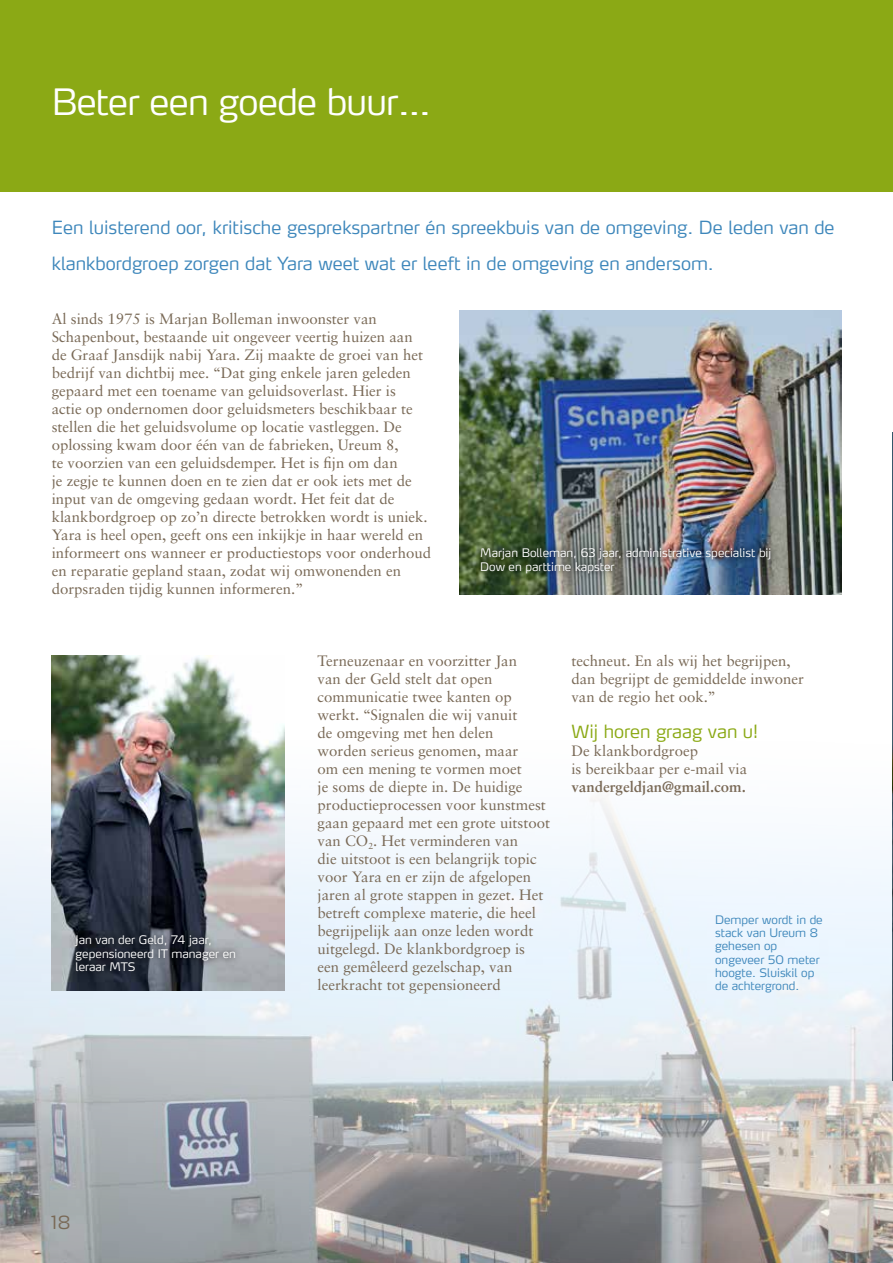
<style>
.page{position:relative;width:893px;height:1263px;background:#fff}
.page>*{position:absolute;margin:0;border:0;box-sizing:border-box;transform-origin:0 0}
.t1{font:300 36px "Max LF";letter-spacing:-.02em;color:#fff}
.t2{font:300 18px/36px "Max LF";color:#3e87bb}
.t3{font:300 18px "Max LF";color:#8ba915}
.t4{font:300 18px "Max LF";color:#796956}
.t5{font:15px/18px "Sabon";color:#796956}
.t6{font:700 15px "Sabon";color:#796956}
.t7{font:300 11.7px/13.4px "Max LF";color:#fff}
.t8{font:300 11.7px/13.4px "Max LF";color:#3e87bb}
</style>
<div class="page">
<img style="left:0;top:740px;width:893px;height:523px">
<div style="left:0;top:0;width:893px;height:191px;background:#8ba915"></div>
<img style="left:52px;top:656px;width:232px;height:334px">
<svg style="left:68px;top:927px;width:175px;height:52px"></svg>
<img style="left:892px;top:432px;width:1px;height:648px">
<img style="left:459px;top:310px;width:382px;height:284px">
<img style="left:473px;top:540px;width:306px;height:40px">
<h1 class="t1" style="left:52px;top:79px;width:381px">Beter een goede buur…</h1>
<p class="t2" style="left:52px;top:209px;width:784px">Een luisterend oor, kritische gesprekspartner én spreekbuis van de omgeving. De leden van de klankbordgroep zorgen dat Yara weet wat er leeft in de omgeving en andersom.</p>
<p class="t5" style="left:52px;top:310px;width:381px">Al sinds 1975 is Marjan Bolleman inwoonster van Schapenbout, bestaande uit ongeveer veertig huizen aan de Graaf Jansdijk nabij Yara. Zij maakte de groei van het bedrijf van dichtbij mee. ‘‘Dat ging enkele jaren geleden gepaard met een toename van geluidsoverlast. Hier is<br>actie op ondernomen door geluidsmeters beschikbaar te stellen die het geluidsvolume op locatie vastleggen. De oplossing kwam door één van de fabrieken, Ureum 8,<br>te voorzien van een geluidsdemper. Het is fijn om dan<br>je zegje te kunnen doen en te zien dat er ook iets met de input van de omgeving gedaan wordt. Het feit dat de klankbordgroep op zo’n directe betrokken wordt is uniek.<br>Yara is heel open, geeft ons een inkijkje in haar wereld en informeert ons wanneer er productiestops voor onderhoud en reparatie gepland staan, zodat wij omwonenden en dorpsraden tijdig kunnen informeren.”</p>
<p class="t7" style="left:480px;top:546px;width:293px">Marjan Bolleman, 63 jaar, administrative specialist bij<br>Dow en parttime kapster</p>
<p class="t7" style="left:76px;top:933px;width:162px">Jan van der Geld, 74 jaar, gepensioneerd IT manager en leraar MTS</p>
<p class="t5" style="left:318px;top:652px;width:234px">Terneuzenaar en voorzitter Jan<br>van der Geld stelt dat open communicatie twee kanten op werkt. ‘‘Signalen die wij vanuit<br>de omgeving met hen delen<br>worden serieus genomen, maar<br>om een mening te vormen moet<br>je soms de diepte in. De huidige productieprocessen voor kunstmest gaan gepaard met een grote uitstoot van CO<sub>2</sub>. Het verminderen van<br>die uitstoot is een belangrijk topic voor Yara en er zijn de afgelopen jaren al grote stappen in gezet. Het betreft complexe materie, die heel begrijpelijk aan onze leden wordt uitgelegd. De klankbordgroep is een gemêleerd gezelschap, van leerkracht tot gepensioneerd</p>
<p class="t5" style="left:571px;top:652px;width:234px">techneut. En als wij het begrijpen, dan begrijpt de gemiddelde inwoner van de regio het ook.’’</p>
<p class="t3" style="left:571px;top:720px;width:188px">Wij horen graag van u!</p>
<p class="t5" style="left:571px;top:742px;width:177px">De klankbordgroep<br>is bereikbaar per e-mail via</p>
<p class="t6" style="left:571px;top:777px;width:176px">vandergeldjan@gmail.com.</p>
<p class="t8" style="left:715px;top:912px;width:109px">Demper wordt in de stack van Ureum 8 gehesen op ongeveer 50 meter hoogte. Sluiskil op de achtergrond.</p>
<p class="t4" style="left:51px;top:1211px;width:21px">18</p>
</div>
